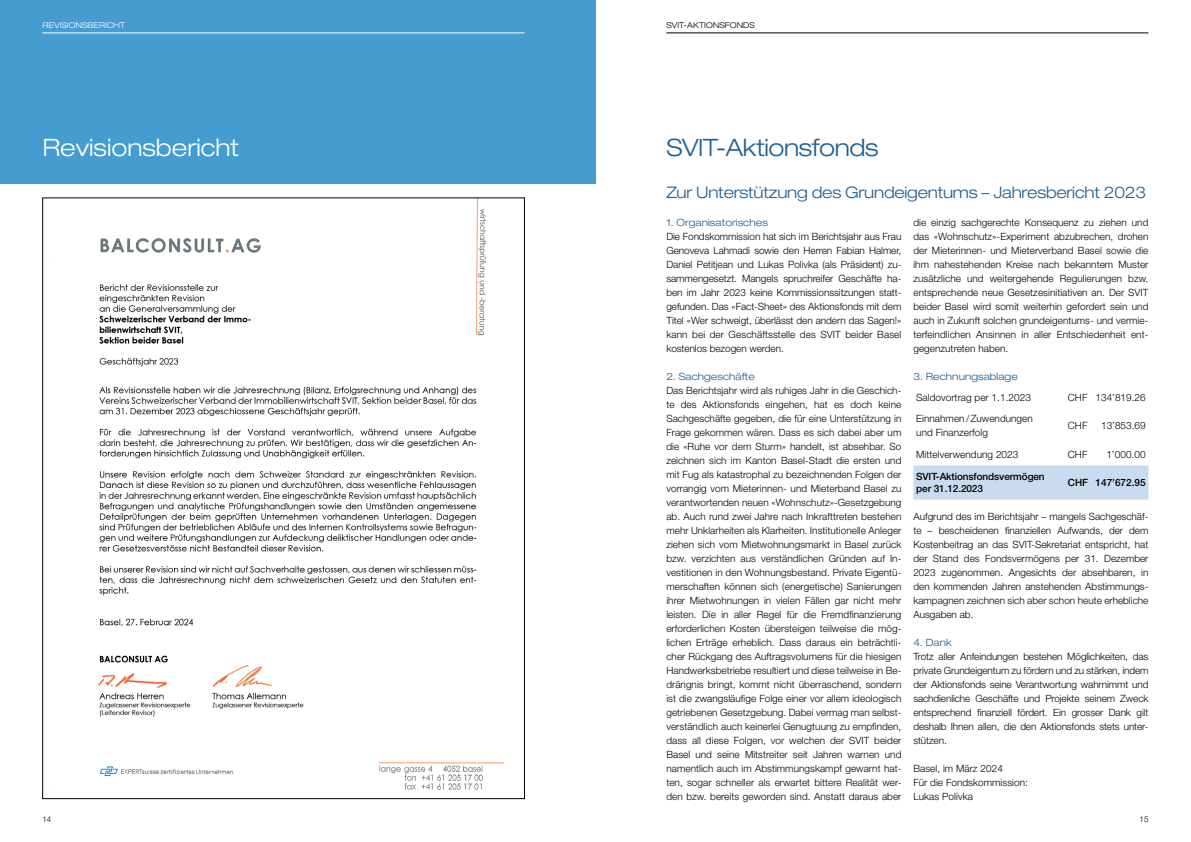
<style>
.page{position:relative;width:1191px;height:842px;background:#fff}
.page>*{position:absolute;margin:0;border:0;box-sizing:border-box;transform-origin:0 0}
.t1{font:300 expanded 24px "Helvetica Neue LT Std";letter-spacing:-.015em;color:#1c5f93}
.t2{font:300 expanded 24px "Helvetica Neue LT Std";color:#fff}
.t3{font:300 expanded 16px "Helvetica Neue LT Std";letter-spacing:-.015em;color:#1c5f93}
.t4{font:300 10px/14px "Helvetica Neue LT Std";letter-spacing:.005em;color:#000;text-align:justify}
.t5{font:300 expanded 10px "Helvetica Neue LT Std";letter-spacing:.005em;color:#1c5f93}
.t6{font:500 10px/12px "Helvetica Neue LT Std";letter-spacing:-.01em;color:#000}
.t7{font:300 expanded 8px "Helvetica Neue LT Std";letter-spacing:.01em;color:#000}
.t8{font:300 expanded 8px "Helvetica Neue LT Std";letter-spacing:.01em;color:#fff}
.t9{font:300 8px "Helvetica Neue LT Std";color:#000}
</style>
<div class="page">
<div style="left:0;top:0;width:595px;height:184px;background:#449cd0"></div>
<hr style="left:43px;top:33px;width:481px;height:1px;background:#fff">
<hr style="left:666px;top:33px;width:482px;height:1px;background:#000">
<div style="left:913px;top:465px;width:235px;height:34px;background:#c9dbef"></div>
<img style="left:98px;top:200px;width:388px;height:517px">
<img style="left:54px;top:762px;width:450px;height:28px">
<p class="t8" style="left:43px;top:21px;width:84px">REVISIONSBERICHT</p>
<p class="t7" style="left:666px;top:21px;width:90px">SVIT-AKTIONSFONDS</p>
<h1 class="t2" style="left:43px;top:133px;width:198px">Revisionsbericht</h1>
<h1 class="t1" style="left:666px;top:133px;width:214px">SVIT-Aktionsfonds</h1>
<h2 class="t3" style="left:666px;top:182px;width:481px">Zur Unterstützung des Grundeigentums – Jahresbericht 2023</h2>
<p class="t5" style="left:666px;top:216px;width:103px">1. Organisatorisches</p>
<p class="t4" style="left:666px;top:229px;width:236px">Die Fondskommission hat sich im Berichtsjahr aus Frau Genoveva Lahmadi sowie den Herren Fabian Halmer, Daniel Petitjean und Lukas Polivka (als Präsident) zu&shy;sammengesetzt. Mangels spruchreifer Geschäfte ha&shy;ben im Jahr 2023 keine Kommissionssitzungen statt&shy;gefunden. Das «Fact-Sheet» des Aktionsfonds mit dem Titel «Wer schweigt, überlässt den andern das Sagen!» kann bei der Geschäftsstelle des SVIT beider Basel kostenlos bezogen werden.</p>
<p class="t5" style="left:666px;top:370px;width:90px">2. Sachgeschäfte</p>
<p class="t4" style="left:666px;top:383px;width:236px">Das Berichtsjahr wird als ruhiges Jahr in die Geschich&shy;te des Aktionsfonds eingehen, hat es doch keine Sachgeschäfte gegeben, die für eine Unterstützung in Frage gekommen wären. Dass es sich dabei aber um die «Ruhe vor dem Sturm» handelt, ist absehbar. So zeichnen sich im Kanton Basel-Stadt die ersten und mit Fug als katastrophal zu bezeichnenden Folgen der vorrangig vom Mieterinnen- und Mieterband Basel zu verantwortenden neuen «Wohnschutz»-Gesetzgebung ab. Auch rund zwei Jahre nach Inkrafttreten bestehen mehr Unklarheiten als Klarheiten. Institutionelle Anleger ziehen sich vom Mietwohnungsmarkt in Basel zurück bzw. verzichten aus verständlichen Gründen auf In&shy;vestitionen in den Wohnungsbestand. Private Eigentü&shy;merschaften können sich (energetische) Sanierungen ihrer Mietwohnungen in vielen Fällen gar nicht mehr leisten. Die in aller Regel für die Fremdfinanzierung erforderlichen Kosten übersteigen teilweise die mög&shy;lichen Erträge erheblich. Dass daraus ein beträchtli&shy;cher Rückgang des Auftragsvolumens für die hiesigen Handwerksbetriebe resultiert und diese teilweise in Be&shy;drängnis bringt, kommt nicht überraschend, sondern ist die zwangsläufige Folge einer vor allem ideologisch getriebenen Gesetzgebung. Dabei vermag man selbst&shy;verständlich auch keinerlei Genugtuung zu empfinden, dass all diese Folgen, vor welchen der SVIT beider Basel und seine Mitstreiter seit Jahren warnen und namentlich auch im Abstimmungskampf gewarnt hat&shy;ten, sogar schneller als erwartet bittere Realität wer&shy;den bzw. bereits geworden sind. Anstatt daraus aber</p>
<p class="t4" style="left:913px;top:215px;width:236px">die einzig sachgerechte Konsequenz zu ziehen und das «Wohnschutz»-Experiment abzubrechen, drohen der Mieterinnen- und Mieterverband Basel sowie die ihm nahestehenden Kreise nach bekanntem Muster zusätzliche und weitergehende Regulierungen bzw. entsprechende neue Gesetzesinitiativen an. Der SVIT beider Basel wird somit weiterhin gefordert sein und auch in Zukunft solchen grundeigentums- und vermie&shy;terfeindlichen Ansinnen in aller Entschiedenheit ent&shy;gegenzutreten haben.</p>
<p class="t5" style="left:913px;top:370px;width:106px">3. Rechnungsablage</p>
<p class="t4" style="left:916px;top:390px;width:116px">Saldovortrag per 1.1.2023</p>
<p class="t4" style="left:1068px;top:390px;width:79px">CHF 134’819.26</p>
<p class="t4" style="left:916px;top:412px;width:118px">Einnahmen /Zuwendungen und Finanzerfolg</p>
<p class="t4" style="left:1068px;top:419px;width:21px">CHF</p>
<p class="t4" style="left:1101px;top:419px;width:46px">13’853.69</p>
<p class="t4" style="left:916px;top:447px;width:104px">Mittelverwendung 2023</p>
<p class="t4" style="left:1068px;top:447px;width:21px">CHF</p>
<p class="t4" style="left:1106px;top:447px;width:41px">1’000.00</p>
<p class="t6" style="left:916px;top:470px;width:130px">SVIT-Aktionsfondsvermögen per 31.12.2023</p>
<p class="t6" style="left:1068px;top:476px;width:79px">CHF 147’672.95</p>
<p class="t4" style="left:913px;top:509px;width:236px">Aufgrund des im Berichtsjahr – mangels Sachgeschäf&shy;te – bescheidenen finanziellen Aufwands, der dem Kostenbeitrag an das SVIT-Sekretariat entspricht, hat der Stand des Fondsvermögens per 31. Dezember 2023 zugenommen. Angesichts der absehbaren, in den kommenden Jahren anstehenden Abstimmungs&shy;kampagnen zeichnen sich aber schon heute erhebliche Ausgaben ab.</p>
<p class="t5" style="left:913px;top:636px;width:40px">4. Dank</p>
<p class="t4" style="left:913px;top:649px;width:236px">Trotz aller Anfeindungen bestehen Möglichkeiten, das private Grundeigentum zu fördern und zu stärken, indem der Aktionsfonds seine Verantwortung wahrnimmt und sachdienliche Geschäfte und Projekte seinem Zweck entsprechend finanziell fördert. Ein grosser Dank gilt deshalb Ihnen allen, die den Aktionsfonds stets unter&shy;stützen.</p>
<p class="t4" style="left:913px;top:761px;width:116px;text-align:left">Basel, im März 2024<br>Für die Fondskommission:<br>Lukas Polivka</p>
<p class="t9" style="left:43px;top:814px;width:10px">14</p>
<p class="t9" style="left:1139px;top:814px;width:10px">15</p>
</div>
